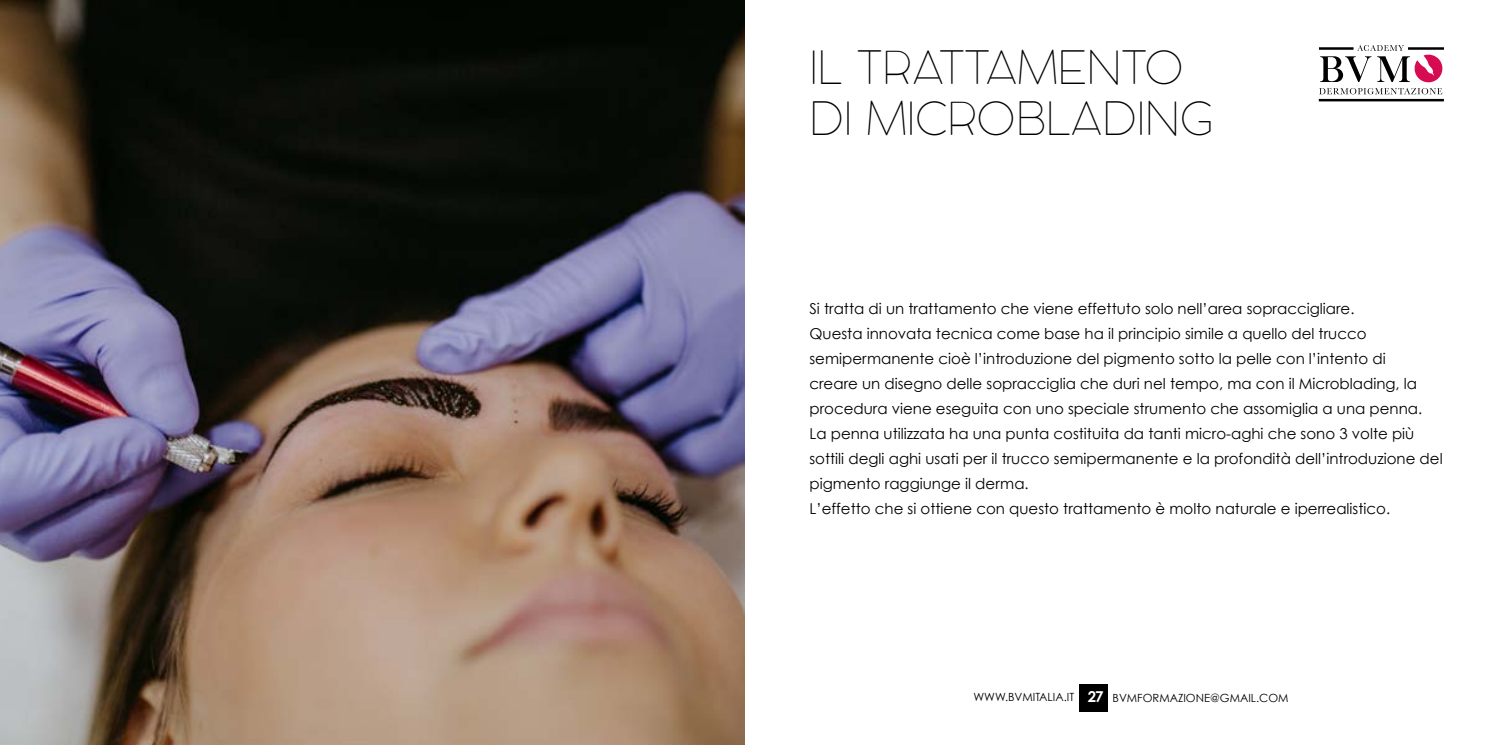
<style>
.page{position:relative;width:1489px;height:745px;background:#fff}
.page>*{position:absolute;margin:0;border:0;box-sizing:border-box;transform-origin:0 0}
.t1{font:200 45px/51.2px "COCOMAT";color:#000}
.t2{font:15px/25px "Century Gothic";color:#000}
.t3{font:11.25px "Century Gothic";color:#000}
.s1{font-weight:700;font-size:15px;color:#fff}
</style>
<div class="page">
<div style="left:1078px;top:683px;width:29px;height:28px;background:#000"></div>
<svg style="left:1319px;top:45px;width:124px;height:49px"></svg>
<hr style="left:1407px;top:47px;width:36px;height:3px;background:#000">
<hr style="left:1318px;top:47px;width:35px;height:3px;background:#000">
<hr style="left:1318px;top:99px;width:125px;height:2px;background:#000">
<img style="left:0;top:0;width:744px;height:744px">
<h1 class="t1" style="left:809px;top:42px;width:406px">IL TRATTAMENTO<br>DI MICROBLADING</h1>
<p class="t2" style="left:809px;top:295px;width:634px">Si tratta di un trattamento che viene effettuto solo nell’area sopraccigliare.<br>Questa innovata tecnica come base ha il principio simile a quello del trucco semipermanente cioè l’introduzione del pigmento sotto la pelle con l’intento di<br>creare un disegno delle sopracciglia che duri nel tempo, ma con il Microblading, la procedura viene eseguita con uno speciale strumento che assomiglia a una penna.<br>La penna utilizzata ha una punta costituita da tanti micro-aghi che sono 3 volte più sottili degli aghi usati per il trucco semipermanente e la profondità dell’introduzione del pigmento raggiunge il derma.<br>L’effetto che si ottiene con questo trattamento è molto naturale e iperrealistico.</p>
<p class="t3" style="left:973px;top:690px;width:316px">WWW.BVMITALIA.IT <span class="s1">27</span> BVMFORMAZIONE@GMAIL.COM</p>
</div>
